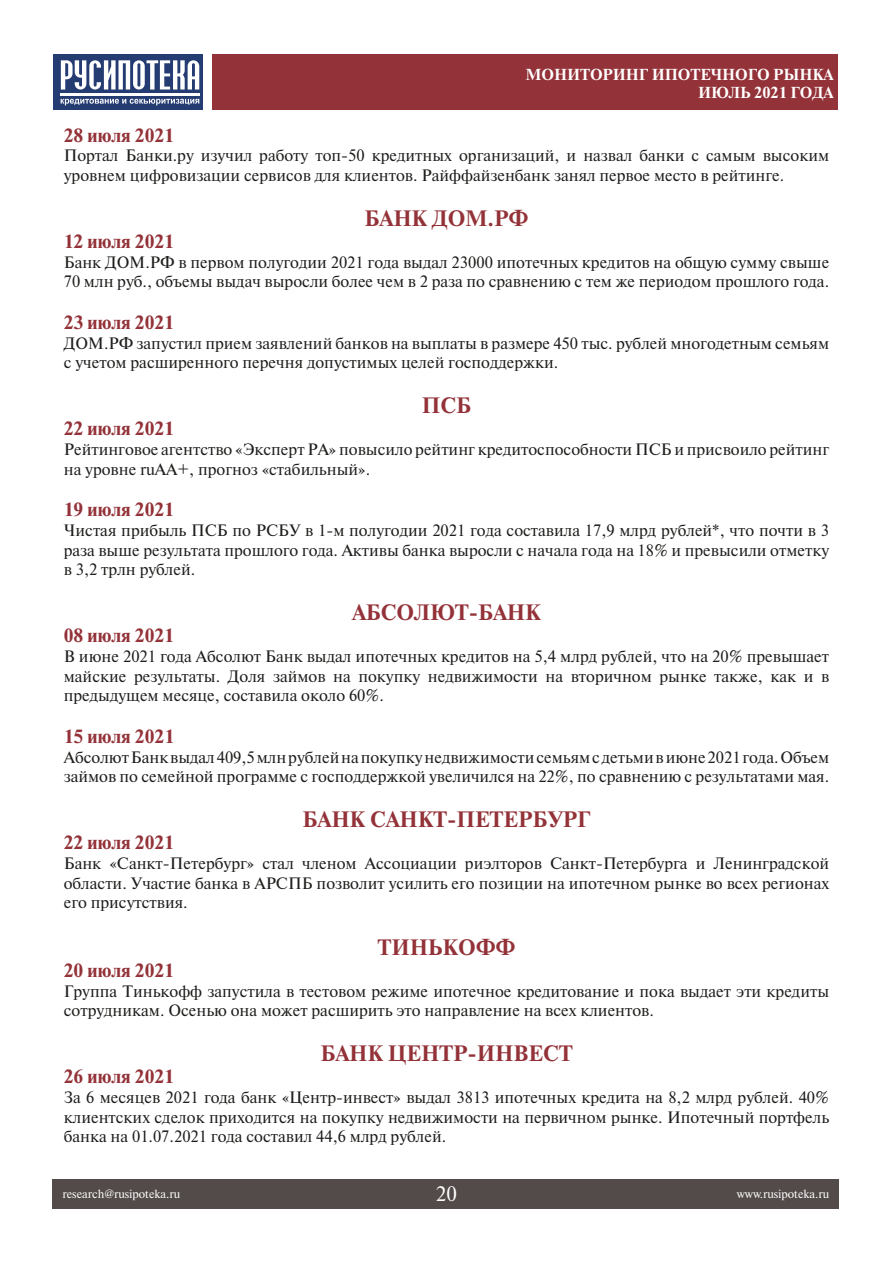
<style>
.page{position:relative;width:893px;height:1263px;background:#fff}
.page>*{position:absolute;margin:0;border:0;box-sizing:border-box;transform-origin:0 0}
.Стиль_абзаца_2{font:700 21px "Newton C";color:#933238}
.t1{font:21px "Newton C";color:#fff}
.Стиль_абзаца_2-2{font:700 18px "Newton C";color:#933238}
.Стиль_абзаца_2-3{font:16.5px/19.8px "Newton C";color:#1d1d1b}
.t2{font:700 15px/18px "Newton C";color:#fff;text-align:right}
.t3{font:12px "Newton C";color:#fff}
</style>
<div class="page">
<div style="left:52px;top:1180px;width:787px;height:29px;background:#524b49"></div>
<div style="left:213px;top:54px;width:625px;height:55px;background:#933238"></div>
<div style="left:53px;top:54px;width:150px;height:56px;background:#253c73"></div>
<svg style="left:61px;top:60px;width:138px;height:29px"></svg>
<hr style="left:60px;top:93px;width:139px;height:2px;background:#fff">
<svg style="left:61px;top:99px;width:138px;height:6px"></svg>
<p class="t2" style="left:526px;top:65px;width:309px">МОНИТОРИНГ ИПОТЕЧНОГО РЫНКА<br>ИЮЛЬ 2021 ГОДА</p>
<p class="Стиль_абзаца_2-2" style="left:64px;top:124px;width:112px">28 июля 2021</p>
<p class="Стиль_абзаца_2-3" style="left:64px;top:146px;width:767px">Портал Банки.ру изучил работу топ-50 кредитных организаций, и назвал банки с самым высоким уровнем цифровизации сервисов для клиентов. Райффайзенбанк занял первое место в рейтинге.</p>
<p class="Стиль_абзаца_2" style="left:365px;top:206px;width:165px">БАНК ДОМ.РФ</p>
<p class="Стиль_абзаца_2-2" style="left:64px;top:231px;width:112px">12 июля 2021</p>
<p class="Стиль_абзаца_2-3" style="left:64px;top:252px;width:767px">Банк ДОМ.РФ в первом полугодии 2021 года выдал 23000 ипотечных кредитов на общую сумму свыше<br>70 млн руб., объемы выдач выросли более чем в 2 раза по сравнению с тем же периодом прошлого года.</p>
<p class="Стиль_абзаца_2-2" style="left:64px;top:312px;width:112px">23 июля 2021</p>
<p class="Стиль_абзаца_2-3" style="left:64px;top:333px;width:767px">ДОМ.РФ запустил прием заявлений банков на выплаты в размере 450 тыс. рублей многодетным семьям с учетом расширенного перечня допустимых целей господдержки.</p>
<p class="Стиль_абзаца_2" style="left:422px;top:393px;width:51px">ПСБ</p>
<p class="Стиль_абзаца_2-2" style="left:64px;top:418px;width:112px">22 июля 2021</p>
<p class="Стиль_абзаца_2-3" style="left:64px;top:439px;width:767px">Рейтинговое агентство «Эксперт РА» повысило рейтинг кредитоспособности ПСБ и присвоило рейтинг на уровне ruАА+, прогноз «стабильный».</p>
<p class="Стиль_абзаца_2-2" style="left:64px;top:499px;width:112px">19 июля 2021</p>
<p class="Стиль_абзаца_2-3" style="left:64px;top:520px;width:767px;text-align:justify">Чистая прибыль ПСБ по РСБУ в 1-м полугодии 2021 года составила 17,9 млрд рублей*, что почти в 3 раза выше результата прошлого года. Активы банка выросли с начала года на 18% и превысили отметку в 3,2 трлн рублей.</p>
<p class="Стиль_абзаца_2" style="left:352px;top:600px;width:190px">АБСОЛЮТ-БАНК</p>
<p class="Стиль_абзаца_2-2" style="left:64px;top:625px;width:112px">08 июля 2021</p>
<p class="Стиль_абзаца_2-3" style="left:64px;top:646px;width:767px;text-align:justify">В июне 2021 года Абсолют Банк выдал ипотечных кредитов на 5,4 млрд рублей, что на 20% превышает майские результаты. Доля займов на покупку недвижимости на вторичном рынке также, как и в предыдущем месяце, составила около 60%.</p>
<p class="Стиль_абзаца_2-2" style="left:64px;top:726px;width:112px">15 июля 2021</p>
<p class="Стиль_абзаца_2-3" style="left:64px;top:747px;width:767px">Абсолют Банк выдал 409,5 млн рублей на покупку недвижимости семьям с детьми в июне 2021 года. Объем займов по семейной программе с господдержкой увеличился на 22%, по сравнению с результатами мая.</p>
<p class="Стиль_абзаца_2" style="left:303px;top:807px;width:289px">БАНК САНКТ-ПЕТЕРБУРГ</p>
<p class="Стиль_абзаца_2-2" style="left:64px;top:832px;width:112px">22 июля 2021</p>
<p class="Стиль_абзаца_2-3" style="left:64px;top:853px;width:767px;text-align:justify">Банк «Санкт-Петербург» стал членом Ассоциации риэлторов Санкт-Петербурга и Ленинградской области. Участие банка в АРСПБ позволит усилить его позиции на ипотечном рынке во всех регионах его присутствия.</p>
<p class="Стиль_абзаца_2" style="left:378px;top:935px;width:139px">ТИНЬКОФФ</p>
<p class="Стиль_абзаца_2-2" style="left:64px;top:960px;width:112px">20 июля 2021</p>
<p class="Стиль_абзаца_2-3" style="left:64px;top:981px;width:767px">Группа Тинькофф запустила в тестовом режиме ипотечное кредитование и пока выдает эти кредиты сотрудникам. Осенью она может расширить это направление на всех клиентов.</p>
<p class="Стиль_абзаца_2" style="left:320px;top:1041px;width:254px">БАНК ЦЕНТР-ИНВЕСТ</p>
<p class="Стиль_абзаца_2-2" style="left:64px;top:1066px;width:112px">26 июля 2021</p>
<p class="Стиль_абзаца_2-3" style="left:64px;top:1087px;width:767px;text-align:justify">За 6 месяцев 2021 года банк «Центр-инвест» выдал 3813 ипотечных кредита на 8,2 млрд рублей. 40% клиентских сделок приходится на покупку недвижимости на первичном рынке. Ипотечный портфель банка на 01.07.2021 года составил 44,6 млрд рублей.</p>
<p class="t1" style="left:436px;top:1182px;width:23px">20</p>
<p class="t3" style="left:63px;top:1187px;width:119px">research@rusipoteka.ru</p>
<p class="t3" style="left:737px;top:1187px;width:94px">www.rusipoteka.ru</p>
</div>
